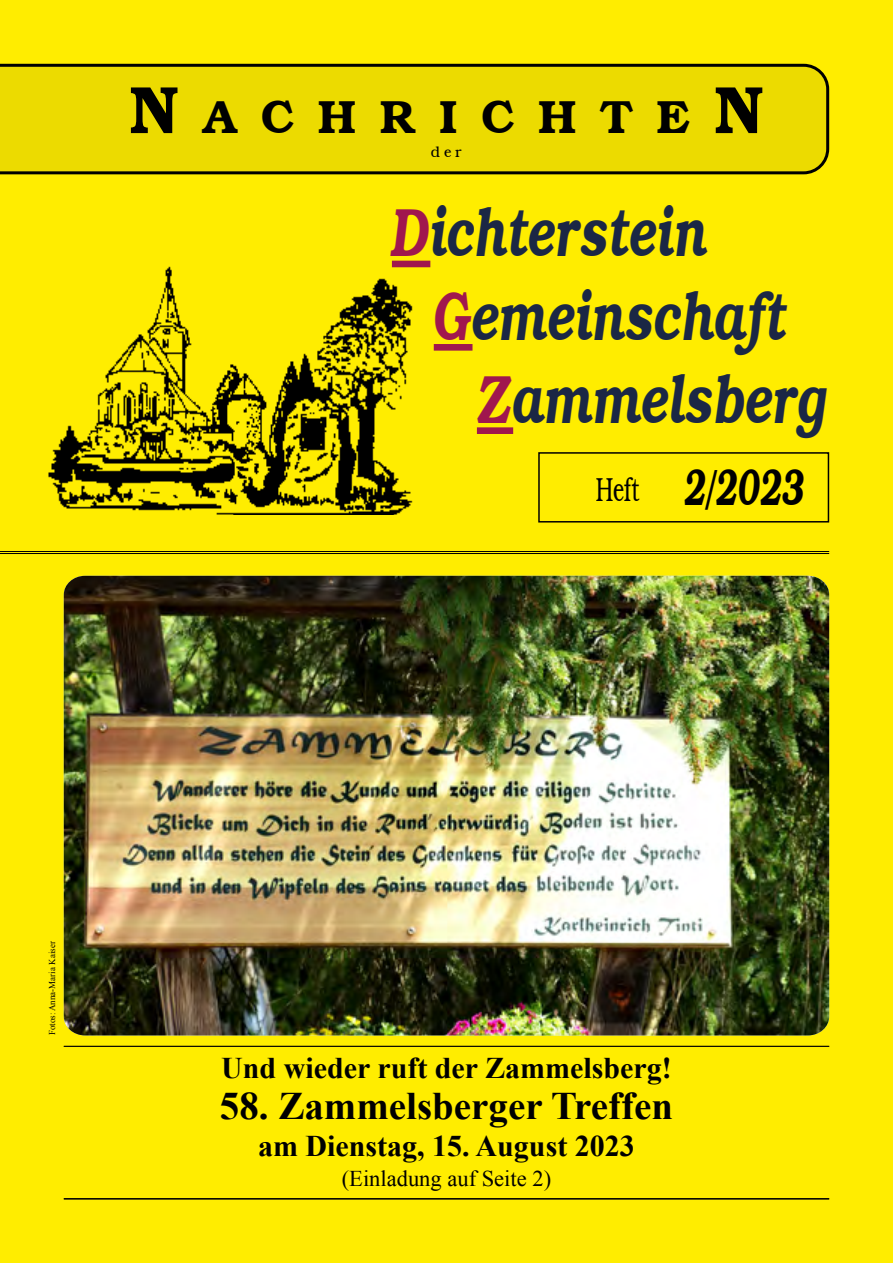
<style>
.page{position:relative;width:893px;height:1263px;background:#ffed00}
.page>*{position:absolute;margin:0;border:0;box-sizing:border-box;transform-origin:0 0}
.t1{font:italic 600 69.45px "Bookman IT Cby BT";color:#1b2745;scale:.71 1}
.t2{font:600 67.5px "Bookman IT Cby BT";color:#000}
.t3{font:italic 600 50.85px "Bookman IT Cby BT";color:#000;scale:.67 1}
.t4{font:600 47.25px "Bookman IT Cby BT";letter-spacing:.5em;color:#000}
.t5{font:700 39px "Times New Roman";color:#000}
.t6{font:700 30px "Times New Roman";color:#000}
.t7{font:22.5px "Times New Roman";color:#000}
.t8{font:300 15px "Bookman IT Cby BT";color:#000}
.t9{font:9px "Times New Roman";color:#000}
.s1{font-size:67.5px}
.s2{color:#a0174e}
.s3{font-weight:300;font-style:normal;font-size:33.9px}
</style>
<div class="page">
<img style="left:48px;top:265px;width:368px;height:249px">
<svg style="left:0;top:63px;width:830px;height:112px;background:#dfcf00"></svg>
<img style="left:64px;top:576px;width:765px;height:459px">
<hr style="left:64px;top:1046px;width:765px;height:1px;background:#000">
<hr style="left:64px;top:1198px;width:765px;height:1px;background:#000">
<hr style="left:64px;top:1199px;width:765px;height:1px;background:#000">
<div style="left:392px;top:261px;width:38px;height:6px;background:#a0174e"></div>
<div style="left:434px;top:344px;width:38px;height:7px;background:#a0174e"></div>
<div style="left:477px;top:427px;width:36px;height:7px;background:#a0174e"></div>
<hr style="left:0;top:551px;width:829px;height:1px;background:#000">
<hr style="left:0;top:553px;width:829px;height:1px;background:#000">
<div style="left:538px;top:452px;width:291px;height:70px;border:2px solid #000"></div>
<h2 class="t2" style="left:129px;top:69px;width:51px">N</h2>
<h3 class="t4" style="left:203px;top:88px;width:563px">ACHRICHTE<span class="s1">N</span></h3>
<p class="t8" style="left:431px;top:142px;width:33px">der</p>
<h1 class="t1" style="left:392px;top:190px;width:447px"><span class="s2">D</span>ichterstein</h1>
<h1 class="t1" style="left:434px;top:273px;width:499px"><span class="s2">G</span>emeinschaft</h1>
<h1 class="t1" style="left:477px;top:357px;width:498px"><span class="s2">Z</span>ammelsberg</h1>
<h3 class="t3" style="left:595px;top:457px;width:314px"><span class="s3">Heft</span> 2/2023</h3>
<p class="t9" style="left:46px;top:1035px;width:96px;rotate:-90deg">Fotos: Anna-Maria Kaiser</p>
<p class="t6" style="left:221px;top:1047px;width:452px">Und wieder ruft der Zammelsberg!</p>
<h3 class="t5" style="left:220px;top:1078px;width:455px">58. Zammelsberger Treffen</h3>
<p class="t6" style="left:258px;top:1125px;width:378px">am Dienstag, 15. August 2023</p>
<p class="t7" style="left:342px;top:1163px;width:211px">(Einladung auf Seite 2)</p>
</div>
